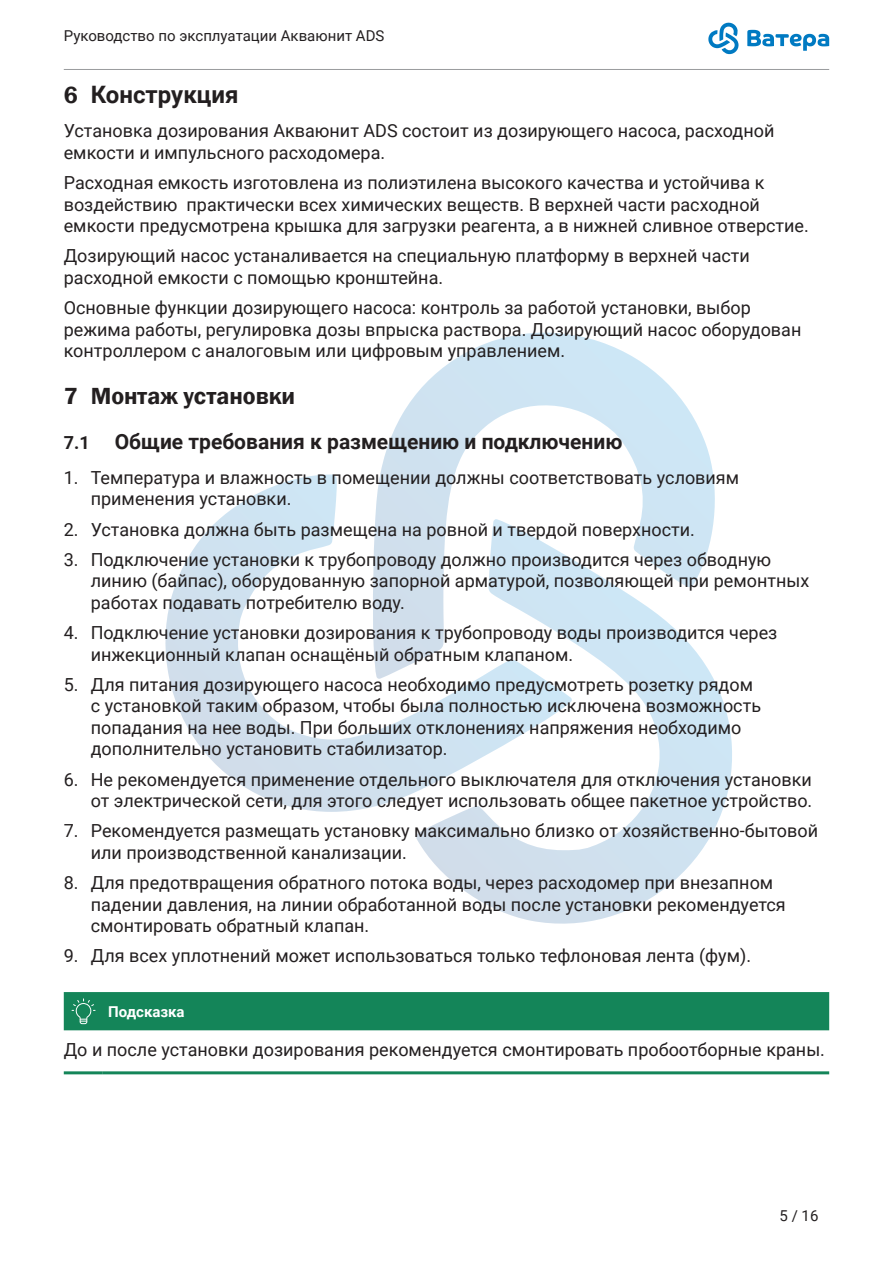
<style>
.page{position:relative;width:893px;height:1263px;background:#fff}
.page>*{position:absolute;margin:0;border:0;box-sizing:border-box;transform-origin:0 0}
.t1{font:600 24px "Franklin Gothic";color:#231f20}
.t2{font:700 24px "Roboto";color:#231f20}
.t3{font:700 21px "Roboto";color:#231f20}
.t4{font:18px/21.6px "Roboto";color:#231f20}
.t5{font:15px "Roboto";color:#231f20}
.t6{font:700 15px "Roboto";color:#fff}
.s1{font-family:"Franklin Gothic";font-weight:600}
.s2{font-size:18px}
</style>
<div class="page">
<svg style="left:747px;top:30px;width:82px;height:21px"></svg>
<svg style="left:708px;top:22px;width:31px;height:32px"></svg>
<hr style="left:64px;top:69px;width:765px;height:1px;background:#9a9c9e">
<svg style="left:165px;top:474px;width:251px;height:338px"></svg>
<svg style="left:372px;top:333px;width:343px;height:346px"></svg>
<svg style="left:416px;top:519px;width:316px;height:405px"></svg>
<hr style="left:64px;top:1071px;width:38px;height:3px;background:#148559">
<hr style="left:102px;top:1071px;width:727px;height:3px;background:#148559">
<div style="left:64px;top:992px;width:765px;height:38px;background:#148559"></div>
<p class="t5" style="left:64px;top:25px;width:322px">Руководство по эксплуатации Акваюнит ADS</p>
<p class="t2" style="left:64px;top:78px;width:176px"><span class="s1">6</span> Конструкция</p>
<p class="t4" style="left:64px;top:120px;width:712px">Установка дозирования Акваюнит ADS состоит из дозирующего насоса, расходной емкости и импульсного расходомера.</p>
<p class="t4" style="left:64px;top:171px;width:747px">Расходная емкость изготовлена из полиэтилена высокого качества и устойчива к воздействию практически всех химических веществ. В верхней части расходной емкости предусмотрена крышка для загрузки реагента, а в нижней сливное отверстие.</p>
<p class="t4" style="left:64px;top:245px;width:688px">Дозирующий насос устаналивается на специальную платформу в верхней части расходной емкости с помощью кронштейна.</p>
<p class="t4" style="left:64px;top:296px;width:739px">Основные функции дозирующего насоса: контроль за работой установки, выбор режима работы, регулировка дозы впрыска раствора. Дозирующий насос оборудован контроллером с аналоговым или цифровым управлением.</p>
<p class="t1" style="left:64px;top:381px;width:233px">7 Монтаж установки</p>
<p class="t3" style="left:64px;top:427px;width:560px"><span class="s2">7.1</span> Общие требования к размещению и подключению</p>
<p class="t4" style="left:91px;top:466px;width:650px;text-indent:-27px">1. Температура и влажность в помещении должны соответствовать условиям применения установки.</p>
<p class="t4" style="left:64px;top:518px;width:633px">2. Установка должна быть размещена на ровной и твердой поверхности.</p>
<p class="t4" style="left:91px;top:548px;width:720px;text-indent:-27px">3. Подключение установки к трубопроводу должно производится через обводную линию (байпас), оборудованную запорной арматурой, позволяющей при ремонтных работах подавать потребителю воду.</p>
<p class="t4" style="left:91px;top:621px;width:688px;text-indent:-27px">4. Подключение установки дозирования к трубопроводу воды производится через инжекционный клапан оснащёный обратным клапаном.</p>
<p class="t4" style="left:91px;top:673px;width:672px;text-indent:-27px">5. Для питания дозирующего насоса необходимо предусмотреть розетку рядом с установкой таким образом, чтобы была полностью исключена возможность попадания на нее воды. При больших отклонениях напряжения необходимо дополнительно установить стабилизатор.</p>
<p class="t4" style="left:64px;top:768px;width:750px;text-align:right">6. Не рекомендуется применение отдельного выключателя для отключения установки от электрической сети, для этого следует использовать общее пакетное устройство.</p>
<p class="t4" style="left:91px;top:819px;width:729px;text-indent:-27px">7. Рекомендуется размещать установку максимально близко от хозяйственно-бытовой или производственной канализации.</p>
<p class="t4" style="left:91px;top:871px;width:696px;text-indent:-27px">8. Для предотвращения обратного потока воды, через расходомер при внезапном падении давления, на линии обработанной воды после установки рекомендуется смонтировать обратный клапан.</p>
<p class="t4" style="left:64px;top:944px;width:689px">9. Для всех уплотнений может использоваться только тефлоновая лента (фум).</p>
<p class="t6" style="left:108px;top:1001px;width:78px">Подсказка</p>
<p class="t4" style="left:64px;top:1038px;width:763px">До и после установки дозирования рекомендуется смонтировать пробоотборные краны.</p>
<p class="t5" style="left:779px;top:1205px;width:40px">5 / 16</p>
</div>
